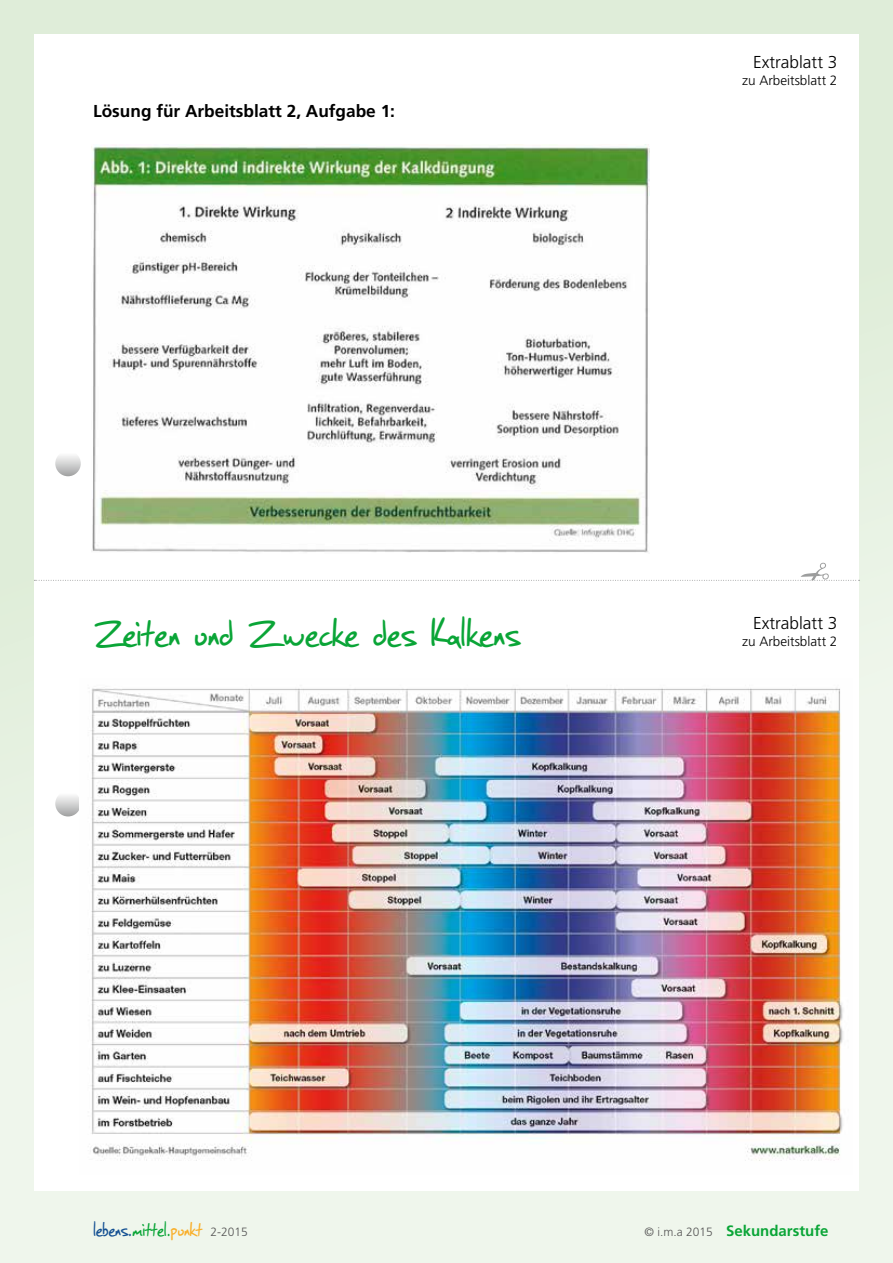
<style>
.page{position:relative;width:893px;height:1263px;background:#fff}
.page>*{position:absolute;margin:0;border:0;box-sizing:border-box;transform-origin:0 0}
.t1{font:45px "SF Grunge Sans";letter-spacing:.02em;color:#0aa537}
.t2{font:22.5px "SF Grunge Sans";letter-spacing:.01em;color:#155193}
.t3{font:700 17.25px "Frutiger";color:#000}
.t4{font:300 17.25px "Frutiger";color:#000}
.t5{font:700 15px "Frutiger";color:#0aa537}
.t6{font:300 13.5px "Frutiger";color:#000}
.s1{color:#0aa537}
.s2{color:#f9af2a}
.s3{font-family:"Frutiger";font-weight:300;font-size:12px;color:#565656}
.s4{font-weight:300;font-size:12px;color:#565656}
</style>
<div class="page">
<div style="left:1px;top:0;width:892px;height:1263px;background:linear-gradient(to right,#e9f3e5,#eaf3e6)"></div>
<div style="left:34px;top:34px;width:825px;height:1157px;background:#fff"></div>
<svg style="left:55px;top:451px;width:26px;height:25px"></svg>
<svg style="left:55px;top:791px;width:26px;height:25px"></svg>
<img style="left:80px;top:688px;width:763px;height:473px">
<img style="left:91px;top:144px;width:558px;height:409px">
<svg style="left:34px;top:563px;width:826px;height:18px"></svg>
<p class="t3" style="left:93px;top:101px;width:303px">Lösung für Arbeitsblatt 2, Aufgabe 1:</p>
<p class="t1" style="left:94px;top:603px;width:426px">Zeiten und Z wecke des Kalkens</p>
<p class="t4" style="left:753px;top:53px;width:86px">Extrablatt 3</p>
<p class="t6" style="left:742px;top:73px;width:97px">zu Arbeitsblatt 2</p>
<p class="t4" style="left:753px;top:614px;width:86px">Extrablatt 3</p>
<p class="t6" style="left:742px;top:634px;width:97px">zu Arbeitsblatt 2</p>
<p class="t2" style="left:94px;top:1214px;width:156px">lebens.<span class="s1">mittel.</span><span class="s2">punkt</span> <span class="s3">2-2015</span></p>
<p class="t5" style="left:644px;top:1222px;width:186px"><span class="s4">© i.m.a 2015</span> Sekundarstufe</p>
</div>
